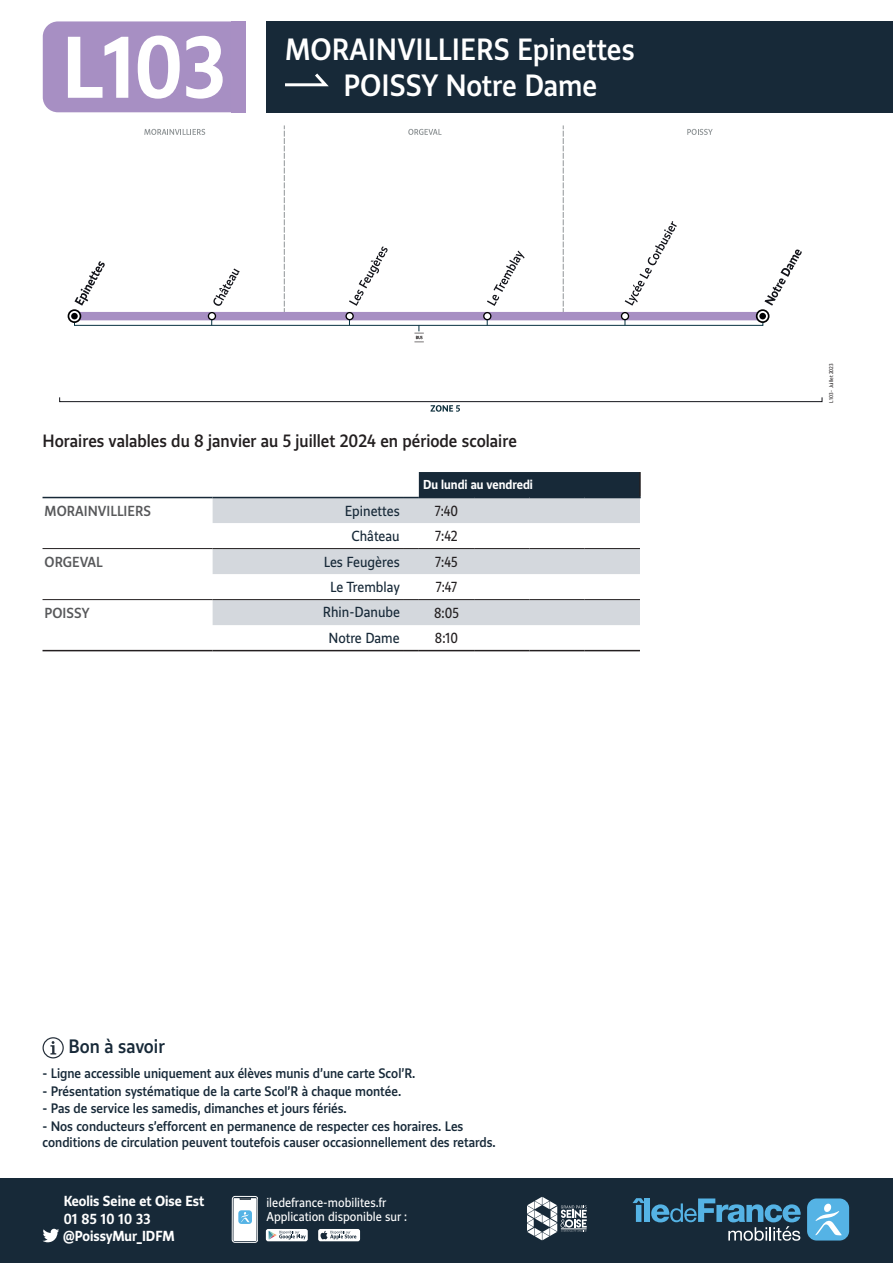
<style>
.page{position:relative;width:893px;height:1263px;background:#fff}
.page>*{position:absolute;margin:0;border:0;box-sizing:border-box;transform-origin:0 0}
.t1{font:700 80.85px "IDF Voyageur";color:#fff}
.t2{font:500 28.5px/36px "IDF Voyageur";color:#fff}
.t3{font:500 18px "IDF Voyageur";color:#172938}
.t4{font:500 16.5px "IDF Voyageur";color:#231f20}
.t5{font:13.5px "IDF Voyageur";color:#172938}
.t6{font:700 13.5px/18.3px "IDF Voyageur";color:#fff}
.t7{font:500 13.5px "IDF Voyageur";color:#57585a}
.t8{font:13.5px "IDF Voyageur";color:#231f20;scale:.95 1}
.t9{font:500 12.75px/15.8px "IDF Voyageur";color:#172938}
.t10{font:12px/13.5px "IDF Voyageur";color:#fff}
.t11{font:700 12px "IDF Voyageur";color:#fff}
.t12{font:5.1px "IDF Voyageur";color:#231f20}
</style>
<div class="page">
<div style="left:43px;top:1037px;width:21px;height:21px;border:1px solid #26303b;border-radius:50%"></div>
<svg style="left:50px;top:1041px;width:6px;height:13px"></svg>
<svg style="left:414px;top:325px;width:10px;height:18px"></svg>
<svg style="left:284px;top:125px;width:1px;height:187px"></svg>
<svg style="left:563px;top:125px;width:1px;height:187px"></svg>
<svg style="left:144px;top:129px;width:61px;height:6px"></svg>
<svg style="left:408px;top:129px;width:33px;height:6px"></svg>
<svg style="left:687px;top:129px;width:26px;height:6px"></svg>
<svg style="left:430px;top:405px;width:30px;height:7px"></svg>
<div style="left:59px;top:397px;width:763px;height:5px;border:1px solid #14151b"></div>
<div style="left:73px;top:312px;width:691px;height:8px;background:#a78fc3"></div>
<div style="left:208px;top:313px;width:7px;height:7px;background:#fff;border-radius:50%"></div>
<div style="left:208px;top:312px;width:8px;height:8px;border:1px solid #000001;border-radius:50%"></div>
<svg style="left:346px;top:313px;width:7px;height:7px"></svg>
<div style="left:345px;top:312px;width:9px;height:8px;border:1px solid #000001;border-radius:50%"></div>
<div style="left:484px;top:313px;width:7px;height:7px;background:#fff;border-radius:50%"></div>
<div style="left:483px;top:312px;width:8px;height:8px;border:1px solid #000001;border-radius:50%"></div>
<div style="left:621px;top:313px;width:7px;height:7px;background:#fff;border-radius:50%"></div>
<div style="left:621px;top:312px;width:8px;height:8px;border:1px solid #000001;border-radius:50%"></div>
<svg style="left:756px;top:309px;width:13px;height:14px"></svg>
<div style="left:759px;top:313px;width:7px;height:6px;background:#000001;border-radius:50%"></div>
<svg style="left:68px;top:309px;width:13px;height:14px"></svg>
<div style="left:71px;top:313px;width:7px;height:6px;background:#000001;border-radius:50%"></div>
<svg style="left:74px;top:261px;width:31px;height:45px"></svg>
<svg style="left:213px;top:268px;width:27px;height:38px"></svg>
<svg style="left:349px;top:246px;width:39px;height:60px"></svg>
<svg style="left:487px;top:251px;width:38px;height:55px"></svg>
<svg style="left:625px;top:221px;width:52px;height:85px"></svg>
<svg style="left:764px;top:249px;width:38px;height:57px"></svg>
<div style="left:43px;top:21px;width:202px;height:91px;background:#a78fc3;border-radius:15px"></div>
<div style="left:266px;top:21px;width:627px;height:91px;background:#172938"></div>
<svg style="left:285px;top:73px;width:44px;height:14px"></svg>
<div style="left:231px;top:21px;width:14px;height:91px;background:#a88fc3"></div>
<div style="left:0;top:1178px;width:893px;height:85px;background:#172938"></div>
<div style="left:232px;top:1196px;width:26px;height:46px;border:1px solid #fff;border-radius:3px"></div>
<svg style="left:233px;top:1198px;width:24px;height:43px"></svg>
<svg style="left:266px;top:1229px;width:42px;height:12px"></svg>
<svg style="left:269px;top:1231px;width:37px;height:8px"></svg>
<svg style="left:318px;top:1229px;width:42px;height:12px"></svg>
<svg style="left:321px;top:1231px;width:35px;height:8px"></svg>
<svg style="left:527px;top:1197px;width:60px;height:43px"></svg>
<svg style="left:632px;top:1198px;width:12px;height:24px"></svg>
<div style="left:644px;top:1198px;width:6px;height:24px;background:#55b3e5"></div>
<svg style="left:651px;top:1198px;width:150px;height:43px"></svg>
<div style="left:807px;top:1198px;width:42px;height:42px;background:#55b3e5;border-radius:10px"></div>
<svg style="left:815px;top:1203px;width:27px;height:33px"></svg>
<svg style="left:43px;top:1229px;width:16px;height:13px"></svg>
<svg style="left:213px;top:498px;width:427px;height:127px;fill:#d4d8dd"></svg>
<hr style="left:639px;top:472px;width:2px;height:25px;background:#231f20">
<hr style="left:43px;top:497px;width:170px;height:1px;background:#172938">
<hr style="left:213px;top:497px;width:191px;height:1px;background:#172938">
<div style="left:404px;top:472px;width:236px;height:26px;background:#172938"></div>
<hr style="left:419px;top:497px;width:55px;height:1px;background:#172938">
<hr style="left:474px;top:497px;width:55px;height:1px;background:#172938">
<hr style="left:529px;top:497px;width:56px;height:1px;background:#172938">
<hr style="left:585px;top:497px;width:56px;height:1px;background:#172938">
<hr style="left:43px;top:599px;width:170px;height:1px;background:#231f20">
<hr style="left:213px;top:599px;width:191px;height:1px;background:#231f20">
<svg style="left:404px;top:599px;width:15px;height:1px"></svg>
<hr style="left:419px;top:599px;width:55px;height:1px;background:#231f20">
<hr style="left:474px;top:599px;width:55px;height:1px;background:#231f20">
<hr style="left:529px;top:599px;width:56px;height:1px;background:#231f20">
<hr style="left:585px;top:599px;width:55px;height:1px;background:#231f20">
<hr style="left:43px;top:650px;width:170px;height:1px;background:#231f20">
<hr style="left:213px;top:650px;width:191px;height:1px;background:#231f20">
<svg style="left:404px;top:650px;width:15px;height:1px"></svg>
<hr style="left:419px;top:650px;width:55px;height:1px;background:#231f20">
<hr style="left:474px;top:650px;width:55px;height:1px;background:#231f20">
<hr style="left:529px;top:650px;width:56px;height:1px;background:#231f20">
<hr style="left:585px;top:650px;width:55px;height:1px;background:#231f20">
<hr style="left:43px;top:548px;width:170px;height:1px;background:#231f20">
<hr style="left:213px;top:548px;width:191px;height:1px;background:#231f20">
<svg style="left:404px;top:548px;width:15px;height:1px"></svg>
<hr style="left:419px;top:548px;width:55px;height:1px;background:#231f20">
<hr style="left:474px;top:548px;width:55px;height:1px;background:#231f20">
<hr style="left:529px;top:548px;width:56px;height:1px;background:#231f20">
<hr style="left:585px;top:548px;width:55px;height:1px;background:#231f20">
<h1 class="t1" style="left:62px;top:13px;width:165px">L103</h1>
<h2 class="t2" style="left:344px;top:31px;width:293px;text-indent:-59px">MORAINVILLIERS Epinettes<br>POISSY Notre Dame</h2>
<p class="t4" style="left:43px;top:429px;width:476px">Horaires valables du 8 janvier au 5 juillet 2024 en période scolaire</p>
<p class="t11" style="left:423px;top:476px;width:111px">Du lundi au vendredi</p>
<p class="t7" style="left:45px;top:502px;width:108px">MORAINVILLIERS</p>
<p class="t5" style="left:345px;top:502px;width:56px">Epinettes</p>
<p class="t8" style="left:435px;top:502px;width:26px">7:40</p>
<p class="t5" style="left:351px;top:527px;width:50px">Château</p>
<p class="t8" style="left:435px;top:527px;width:25px">7:42</p>
<p class="t7" style="left:45px;top:553px;width:60px">ORGEVAL</p>
<p class="t5" style="left:324px;top:553px;width:78px">Les Feugères</p>
<p class="t8" style="left:435px;top:553px;width:25px">7:45</p>
<p class="t5" style="left:330px;top:578px;width:71px">Le Tremblay</p>
<p class="t8" style="left:436px;top:578px;width:24px">7:47</p>
<p class="t7" style="left:45px;top:604px;width:47px">POISSY</p>
<p class="t5" style="left:323px;top:603px;width:79px">Rhin-Danube</p>
<p class="t8" style="left:434px;top:604px;width:28px">8:05</p>
<p class="t5" style="left:329px;top:629px;width:73px">Notre Dame</p>
<p class="t8" style="left:435px;top:629px;width:26px">8:10</p>
<h3 class="t3" style="left:68px;top:1035px;width:98px">Bon à savoir</h3>
<p class="t9" style="left:43px;top:1065px;width:374px">- Ligne accessible uniquement aux élèves munis d’une carte Scol’R.</p>
<p class="t9" style="left:43px;top:1082px;width:360px">- Présentation systématique de la carte Scol’R à chaque montée.</p>
<p class="t9" style="left:43px;top:1100px;width:306px">- Pas de service les samedis, dimanches et jours fériés.</p>
<p class="t9" style="left:43px;top:1118px;width:455px">- Nos conducteurs s’efforcent en permanence de respecter ces horaires. Les conditions de circulation peuvent toutefois causer occasionnellement des retards.</p>
<p class="t6" style="left:64px;top:1191px;width:142px">Keolis Seine et Oise Est<br>01 85 10 10 33</p>
<p class="t6" style="left:63px;top:1226px;width:113px">@PoissyMur_IDFM</p>
<p class="t10" style="left:266px;top:1196px;width:142px">iledefrance-mobilites.fr<br>Application disponible sur :</p>
<p class="t12" style="left:828px;top:403px;width:41px;rotate:-90deg">L103 - Juillet 2023</p>
</div>
